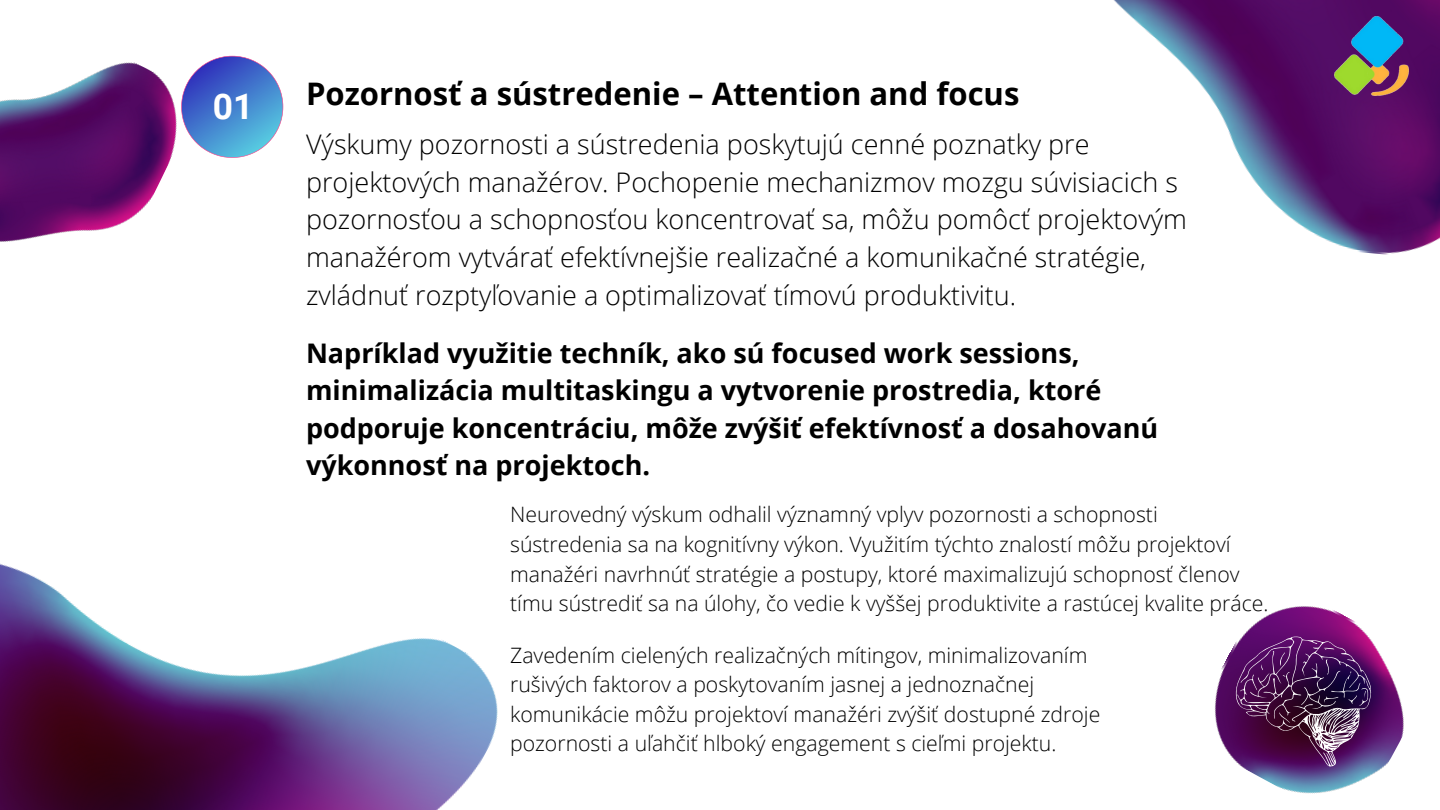
<style>
.page{position:relative;width:1440px;height:810px;background:#fff}
.page>*{position:absolute;margin:0;border:0;box-sizing:border-box;transform-origin:0 0}
.t1{font:700 35.4px "Roboto";color:#fff}
.t2{font:700 31.1px "Open Sans";color:#000}
.t3{font:300 27px/37.6px "Open Sans";color:#000}
.t4{font:700 27px/37.5px "Open Sans";color:#000}
.t5{font:300 21.2px/29.6px "Open Sans";color:#000}
</style>
<div class="page">
<img style="left:1214px;top:606px;width:190px;height:188px">
<img style="left:1114px;top:0;width:326px;height:255px">
<img style="left:0;top:563px;width:498px;height:247px">
<img style="left:0;top:62px;width:177px;height:180px">
<svg style="left:181px;top:56px;width:102px;height:102px"></svg>
<img style="left:1236px;top:636px;width:136px;height:132px">
<img style="left:1335px;top:16px;width:73px;height:80px">
<p class="t1" style="left:213px;top:86px;width:42px">01</p>
<p class="t2" style="left:306px;top:72px;width:715px">Pozornosť a sústredenie – Attention and focus</p>
<p class="t3" style="left:306px;top:125px;width:882px">Výskumy pozornosti a sústredenia poskytujú cenné poznatky pre projektových manažérov. Pochopenie mechanizmov mozgu súvisiacich s pozornosťou a schopnosťou koncentrovať sa, môžu pomôcť projektovým manažérom vytvárať efektívnejšie realizačné a komunikačné stratégie, zvládnuť rozptyľovanie a optimalizovať tímovú produktivitu.</p>
<p class="t4" style="left:306px;top:333px;width:854px">Napríklad využitie techník, ako sú focused work sessions, minimalizácia multitaskingu a vytvorenie prostredia, ktoré podporuje koncentráciu, môže zvýšiť efektívnosť a dosahovanú výkonnosť na projektoch.</p>
<p class="t5" style="left:510px;top:499px;width:760px">Neurovedný výskum odhalil významný vplyv pozornosti a schopnosti sústredenia sa na kognitívny výkon. Využitím týchto znalostí môžu projektoví manažéri navrhnúť stratégie a postupy, ktoré maximalizujú schopnosť členov tímu sústrediť sa na úlohy, čo vedie k vyššej produktivite a rastúcej kvalite práce.</p>
<p class="t5" style="left:510px;top:640px;width:592px">Zavedením cielených realizačných mítingov, minimalizovaním rušivých faktorov a poskytovaním jasnej a jednoznačnej komunikácie môžu projektoví manažéri zvýšiť dostupné zdroje pozornosti a uľahčiť hlboký engagement s cieľmi projektu.</p>
</div>
